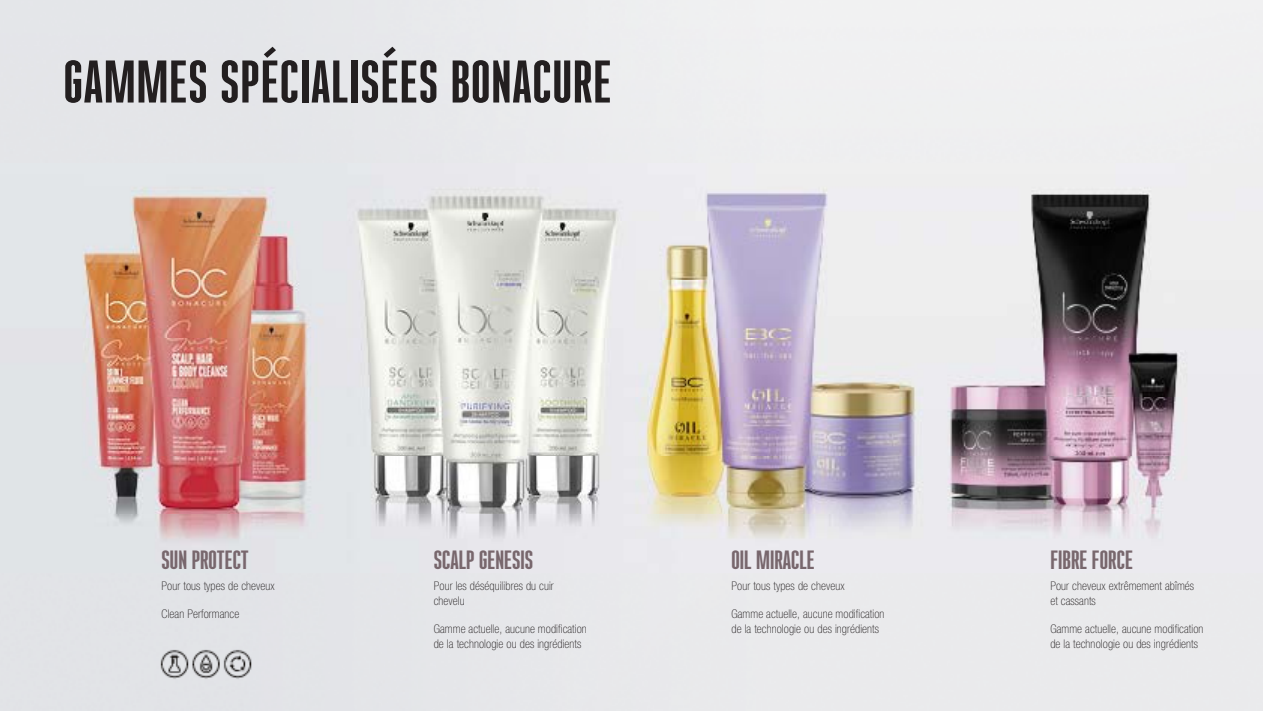
<style>
.page{position:relative;width:1263px;height:711px;background:#fff}
.page>*{position:absolute;margin:0;border:0;box-sizing:border-box;transform-origin:0 0}
.t1{font:700 60px "Ristretto Pro";letter-spacing:.02em;color:#231f20}
.t2{font:700 26.4px "Ristretto Pro";color:#78676d}
.t3{font:100 condensed 12px/15px "Helvetica Neue LTW1 G";letter-spacing:.01em;color:#231f20}
</style>
<div class="page">
<img style="left:0;top:0;width:1263px;height:710px">
<h1 class="t1" style="left:64px;top:47px;width:549px">GAMMES SPÉCIALISÉES BONACURE</h1>
<h2 class="t2" style="left:162px;top:544px;width:89px">SUN PROTECT</h2>
<p class="t3" style="left:162px;top:578px;width:115px">Pour tous types de cheveux</p>
<p class="t3" style="left:162px;top:606px;width:79px">Clean Performance</p>
<h2 class="t2" style="left:434px;top:544px;width:101px">SCALP GENESIS</h2>
<p class="t3" style="left:434px;top:578px;width:122px">Pour les déséquilibres du cuir chevelu</p>
<p class="t3" style="left:434px;top:621px;width:155px">Gamme actuelle, aucune modification de la technologie ou des ingrédients</p>
<h2 class="t2" style="left:731px;top:544px;width:85px">OIL MIRACLE</h2>
<p class="t3" style="left:731px;top:578px;width:115px">Pour tous types de cheveux</p>
<p class="t3" style="left:731px;top:606px;width:155px">Gamme actuelle, aucune modification de la technologie ou des ingrédients</p>
<h2 class="t2" style="left:1050px;top:544px;width:84px">FIBRE FORCE</h2>
<p class="t3" style="left:1050px;top:578px;width:145px">Pour cheveux extrêmement abîmés et cassants</p>
<p class="t3" style="left:1050px;top:621px;width:155px">Gamme actuelle, aucune modification de la technologie ou des ingrédients</p>
</div>
